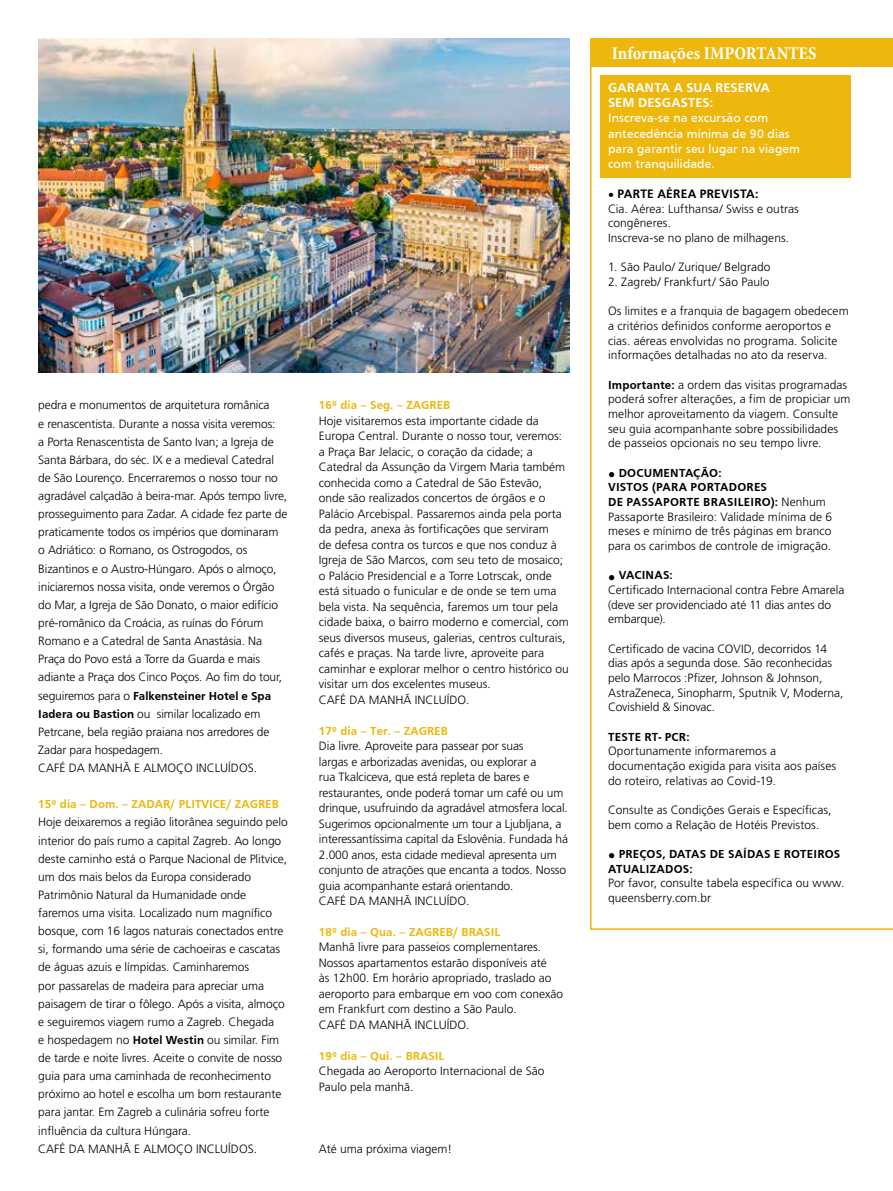
<style>
.page{position:relative;width:893px;height:1191px;background:#fff}
.page>*{position:absolute;margin:0;border:0;box-sizing:border-box;transform-origin:0 0}
.t1{font:700 condensed 18px "Minion Pro";color:#fff}
.t2{font:12.75px/15.3px "Frutiger";letter-spacing:.01em;color:#fff}
.t3{font:700 12.75px/15.3px "Frutiger LT Std";letter-spacing:.015em;color:#fff}
.t4{font:300 12px/18.1px "Frutiger";letter-spacing:-.005em;color:#000}
.t5{font:700 12px "Frutiger";color:#edb70e}
.t6{font:700 12px/14.7px "Frutiger";letter-spacing:.015em;color:#000}
.t7{font:700 12px "Frutiger LT";letter-spacing:.02em;color:#000}
.s1{font-weight:700}
.s2{font-family:"Verdana";font-weight:400}
</style>
<div class="page">
<div style="left:590px;top:38px;width:303px;height:29px;background:#edb70e"></div>
<div style="left:600px;top:75px;width:250px;height:103px;background:#edb70e"></div>
<img style="left:38px;top:38px;width:532px;height:334px">
<p class="t4" style="left:38px;top:396px;width:251px">pedra e monumentos de arquitetura românica<br>e renascentista. Durante a nossa visita veremos:<br>a Porta Renascentista de Santo Ivan; a Igreja de Santa Bárbara, do séc. IX e a medieval Catedral de São Lourenço. Encerraremos o nosso tour no agradável calçadão à beira-mar. Após tempo livre, prosseguimento para Zadar. A cidade fez parte de praticamente todos os impérios que dominaram o Adriático: o Romano, os Ostrogodos, os Bizantinos e o Austro-Húngaro. Após o almoço, iniciaremos nossa visita, onde veremos o Órgão do Mar, a Igreja de São Donato, o maior edifício pré-românico da Croácia, as ruínas do Fórum Romano e a Catedral de Santa Anastásia. Na Praça do Povo está a Torre da Guarda e mais adiante a Praça dos Cinco Poços. Ao fim do tour, seguiremos para o <span class="s1">Falkensteiner Hotel e Spa Iadera ou Bastion</span> ou similar localizado em Petrcane, bela região praiana nos arredores de Zadar para hospedagem.<br>CAFÉ DA MANHÃ E ALMOÇO INCLUÍDOS.</p>
<p class="t5" style="left:38px;top:797px;width:242px">15º dia – Dom. – ZADAR/ PLITVICE/ ZAGREB</p>
<p class="t4" style="left:38px;top:813px;width:251px">Hoje deixaremos a região litorânea seguindo pelo interior do país rumo a capital Zagreb. Ao longo deste caminho está o Parque Nacional de Plitvice, um dos mais belos da Europa considerado Patrimônio Natural da Humanidade onde faremos uma visita. Localizado num magnífico bosque, com 16 lagos naturais conectados entre si, formando uma série de cachoeiras e cascatas de águas azuis e límpidas. Caminharemos<br>por passarelas de madeira para apreciar uma paisagem de tirar o fôlego. Após a visita, almoço e seguiremos viagem rumo a Zagreb. Chegada<br>e hospedagem no <span class="s1">Hotel Westin</span> ou similar. Fim de tarde e noite livres. Aceite o convite de nosso guia para uma caminhada de reconhecimento próximo ao hotel e escolha um bom restaurante para jantar. Em Zagreb a culinária sofreu forte influência da cultura Húngara.<br>CAFÉ DA MANHÃ E ALMOÇO INCLUÍDOS.</p>
<p class="t5" style="left:319px;top:398px;width:133px">16º dia – Seg. – ZAGREB</p>
<p class="t4" style="left:319px;top:413px;width:251px;line-height:15.5px">Hoje visitaremos esta importante cidade da Europa Central. Durante o nosso tour, veremos: a Praça Bar Jelacic, o coração da cidade; a Catedral da Assunção da Virgem Maria também conhecida como a Catedral de São Estevão, onde são realizados concertos de órgãos e o Palácio Arcebispal. Passaremos ainda pela porta da pedra, anexa às fortificações que serviram<br>de defesa contra os turcos e que nos conduz à Igreja de São Marcos, com seu teto de mosaico; o Palácio Presidencial e a Torre Lotrscak, onde está situado o funicular e de onde se tem uma bela vista. Na sequência, faremos um tour pela cidade baixa, o bairro moderno e comercial, com seus diversos museus, galerias, centros culturais, cafés e praças. Na tarde livre, aproveite para caminhar e explorar melhor o centro histórico ou visitar um dos excelentes museus.<br>CAFÉ DA MANHÃ INCLUÍDO.</p>
<p class="t5" style="left:319px;top:723px;width:131px">17º dia – Ter. – ZAGREB</p>
<p class="t4" style="left:319px;top:738px;width:251px;line-height:15.5px">Dia livre. Aproveite para passear por suas<br>largas e arborizadas avenidas, ou explorar a<br>rua Tkalciceva, que está repleta de bares e restaurantes, onde poderá tomar um café ou um drinque, usufruindo da agradável atmosfera local.<br>Sugerimos opcionalmente um tour a Ljubljana, a interessantíssima capital da Eslovênia. Fundada há 2.000 anos, esta cidade medieval apresenta um conjunto de atrações que encanta a todos. Nosso guia acompanhante estará orientando.<br>CAFÉ DA MANHÃ INCLUÍDO.</p>
<p class="t5" style="left:319px;top:925px;width:183px">18º dia – Qua. – ZAGREB/ BRASIL</p>
<p class="t4" style="left:319px;top:939px;width:246px;line-height:15.5px">Manhã livre para passeios complementares.<br>Nossos apartamentos estarão disponíveis até<br>às 12h00. Em horário apropriado, traslado ao aeroporto para embarque em voo com conexão em Frankfurt com destino a São Paulo.<br>CAFÉ DA MANHÃ INCLUÍDO.</p>
<p class="t5" style="left:319px;top:1049px;width:127px">19º dia – Qui. – BRASIL</p>
<p class="t4" style="left:319px;top:1063px;width:227px;line-height:15.5px">Chegada ao Aeroporto Internacional de São<br>Paulo pela manhã.</p>
<p class="t4" style="left:319px;top:1139px;width:135px">Até uma próxima viagem!</p>
<h1 class="t1" style="left:612px;top:41px;width:206px">Informações IMPORTANTES</h1>
<p class="t3" style="left:608px;top:80px;width:164px">GARANTA A SUA RESERVA<br>SEM DESGASTES:</p>
<p class="t2" style="left:608px;top:110px;width:193px">Inscreva-se na excursão com antecedência mínima de 90 dias para garantir seu lugar na viagem com tranquilidade.</p>
<p class="t7" style="left:608px;top:187px;width:152px">• PARTE AÉREA PREVISTA:</p>
<p class="t4" style="left:608px;top:201px;width:192px;line-height:14.7px">Cia. Aérea: Lufthansa/ Swiss e outras congêneres.<br>Inscreva-se no plano de milhagens.</p>
<p class="t4" style="left:608px;top:258px;width:164px">1. São Paulo/ Zurique/ Belgrado</p>
<p class="t4" style="left:608px;top:273px;width:163px">2. Zagreb/ Frankfurt/ São Paulo</p>
<p class="t4" style="left:608px;top:304px;width:242px;line-height:14.7px">Os limites e a franquia de bagagem obedecem a critérios definidos conforme aeroportos e cias. aéreas envolvidas no programa. Solicite informações detalhadas no ato da reserva.</p>
<p class="t4" style="left:608px;top:377px;width:244px;line-height:14.7px"><span class="s1">Importante:</span> a ordem das visitas programadas poderá sofrer alterações, a fim de propiciar um melhor aproveitamento da viagem. Consulte seu guia acompanhante sobre possibilidades de passeios opcionais no seu tempo livre.</p>
<p class="t4" style="left:608px;top:465px;width:226px;line-height:14.7px"><span class="s2">●</span> <span class="s1">DOCUMENTAÇÃO:<br>VISTOS (PARA PORTADORES<br>DE PASSAPORTE BRASILEIRO):</span> Nenhum Passaporte Brasileiro: Validade mínima de 6 meses e mínimo de três páginas em branco para os carimbos de controle de imigração.</p>
<p class="t4" style="left:608px;top:568px;width:238px;line-height:14.7px"><span class="s2">●</span> <span class="s1">VACINAS:<br></span>Certificado Internacional contra Febre Amarela (deve ser providenciado até 11 dias antes do embarque).</p>
<p class="t4" style="left:608px;top:641px;width:237px;line-height:14.7px">Certificado de vacina COVID, decorridos 14 dias após a segunda dose. São reconhecidas pelo Marrocos :Pfizer, Johnson &amp; Johnson, AstraZeneca, Sinopharm, Sputnik V, Moderna, Covishield &amp; Sinovac.</p>
<p class="t6" style="left:608px;top:729px;width:83px">TESTE RT- PCR:</p>
<p class="t4" style="left:608px;top:743px;width:230px;line-height:14.7px">Oportunamente informaremos a documentação exigida para visita aos países do roteiro, relativas ao Covid-19.</p>
<p class="t4" style="left:608px;top:802px;width:225px;line-height:14.7px">Consulte as Condições Gerais e Específicas, bem como a Relação de Hotéis Previstos.</p>
<p class="t6" style="left:608px;top:846px;width:234px"><span class="s2">●</span> PREÇOS, DATAS DE SAÍDAS E ROTEIROS<br>ATUALIZADOS:</p>
<p class="t4" style="left:608px;top:875px;width:238px;line-height:14.7px">Por favor, consulte tabela específica ou www. queensberry.com.br</p>
</div>
